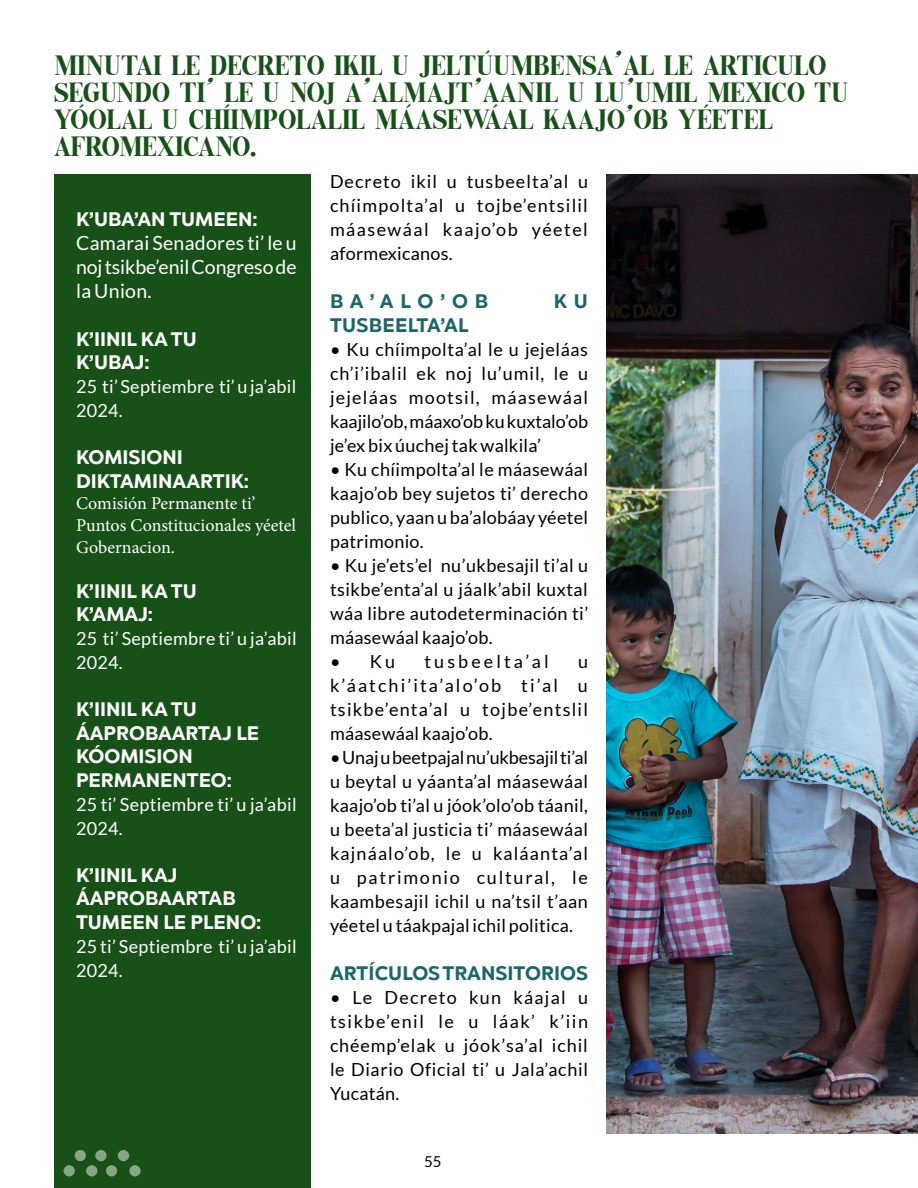
<style>
.page{position:relative;width:918px;height:1188px;background:#fff}
.page>*{position:absolute;margin:0;border:0;box-sizing:border-box;transform-origin:0 0}
.t1{font:28.5px/27px "The Billion Butterfly";color:#185118}
.t2{font:700 19.5px/23.4px "Chronica Pro";color:#fff}
.t3{font:19.5px/24px "Lato";letter-spacing:.015em;color:#fff;text-align:justify}
.t4{font:700 19.5px "Chronica Pro";letter-spacing:.005em;color:#1c666b}
.t5{font:18px/24px "Lato";letter-spacing:.025em;color:#000;text-align:justify}
.t6{font:18px/24px "Lato";letter-spacing:.015em;color:#fff}
.t7{font:18px/21.6px "Minion Pro";color:#fff}
.t8{font:18px "Lato";letter-spacing:.17em;color:#000}
.t9{font:15px "Lato";color:#000}
</style>
<div class="page">
<div style="left:55px;top:174px;width:256px;height:1014px;background:#185118"></div>
<img style="left:606px;top:174px;width:312px;height:960px">
<svg style="left:64px;top:1150px;width:77px;height:26px"></svg>
<h1 class="t1" style="left:54px;top:53px;width:797px">MINUTAI LE DECRETO IKIL U JELTÚUMBENSA’AL LE ARTICULO SEGUNDO TI’ LE U NOJ A’ALMAJT’AANIL U LU’UMIL MEXICO TU YÓOLAL U CHÍIMPOLALIL MÁASEWÁAL KAAJO’OB YÉETEL AFROMEXICANO.</h1>
<p class="t5" style="left:330px;top:170px;width:260px">Decreto ikil u tusbeelta’al u chíimpolta’al u tojbe’entsilil máasewáal kaajo’ob yéetel aformexicanos.</p>
<p class="t4" style="left:330px;top:290px;width:160px">BA’ALO’OB</p>
<p class="t4" style="left:554px;top:290px;width:36px">K U</p>
<p class="t4" style="left:330px;top:314px;width:140px">TUSBEELTA’AL</p>
<p class="t5" style="left:330px;top:338px;width:260px">• Ku chíimpolta’al le u jejeláas ch’i’ibalil ek noj lu’umil, le u jejeláas mootsil, máasewáal kaajilo’ob, máaxo’ob ku kuxtalo’ob je’ex bix úuchej tak walkila’</p>
<p class="t5" style="left:330px;top:458px;width:260px">• Ku chíimpolta’al le máasewáal kaajo’ob bey sujetos ti’ derecho publico, yaan u ba’alobáay yéetel patrimonio.</p>
<p class="t5" style="left:330px;top:554px;width:260px">• Ku je’ets’el nu’ukbesajil ti’al u tsikbe’enta’al u jáalk’abil kuxtal wáa libre autodeterminación ti’ máasewáal kaajo’ob.</p>
<p class="t5" style="left:330px;top:650px;width:67px">• Ku</p>
<p class="t8" style="left:425px;top:652px;width:126px">tusbeelta’al</p>
<p class="t2" style="left:76px;top:208px;width:183px">K’UBA’AN TUMEEN:</p>
<p class="t3" style="left:76px;top:231px;width:222px">Camarai Senadores ti’ le u noj tsikbe’enil Congreso de la Union.</p>
<p class="t2" style="left:76px;top:327px;width:122px">K’IINIL KA TU<br>K’UBAJ:</p>
<p class="t6" style="left:76px;top:374px;width:222px">25 ti’ Septiembre ti’ u ja’abil<br>2024.</p>
<p class="t2" style="left:76px;top:446px;width:174px">KOMISIONI<br>DIKTAMINAARTIK:</p>
<p class="t7" style="left:76px;top:493px;width:222px">Comisión Permanente ti’<br>Puntos Constitucionales yéetel<br>Gobernacion.</p>
<p class="t2" style="left:76px;top:579px;width:122px">K’IINIL KA TU<br>K’AMAJ:</p>
<p class="t6" style="left:76px;top:626px;width:222px">25 ti’ Septiembre ti’ u ja’abil<br>2024.</p>
<p class="t2" style="left:76px;top:698px;width:185px">K’IINIL KA TU<br>ÁAPROBAARTAJ LE<br>KÓOMISION<br>PERMANENTEO:</p>
<p class="t6" style="left:76px;top:792px;width:222px">25 ti’ Septiembre ti’ u ja’abil<br>2024.</p>
<p class="t2" style="left:76px;top:863px;width:187px">K’IINIL KAJ<br>ÁAPROBAARTAB<br>TUMEEN LE PLENO:</p>
<p class="t6" style="left:76px;top:934px;width:222px">25 ti’ Septiembre ti’ u ja’abil<br>2024.</p>
<p class="t5" style="left:330px;top:650px;width:260px;text-indent:248px">u k’áatchi’ita’alo’ob ti’al u tsikbe’enta’al u tojbe’entslil máasewáal kaajo’ob.</p>
<p class="t5" style="left:330px;top:746px;width:260px">• Unaj u beetpajal nu’ukbesajil ti’al u beytal u yáanta’al máasewáal kaajo’ob ti’al u jóok’olo’ob táanil, u beeta’al justicia ti’ máasewáal kajnáalo’ob, le u kaláanta’al u patrimonio cultural, le kaambesajil ichil u na’tsil t’aan yéetel u táakpajal ichil politica.</p>
<p class="t4" style="left:330px;top:962px;width:260px">ARTÍCULOS TRANSITORIOS</p>
<p class="t5" style="left:330px;top:986px;width:260px">• Le Decreto kun káajal u tsikbe’enil le u láak’ k’iin chéemp’elak u jóok’sa’al ichil le Diario Oficial ti’ u Jala’achil Yucatán.</p>
<p class="t9" style="left:424px;top:1153px;width:19px">55</p>
</div>
